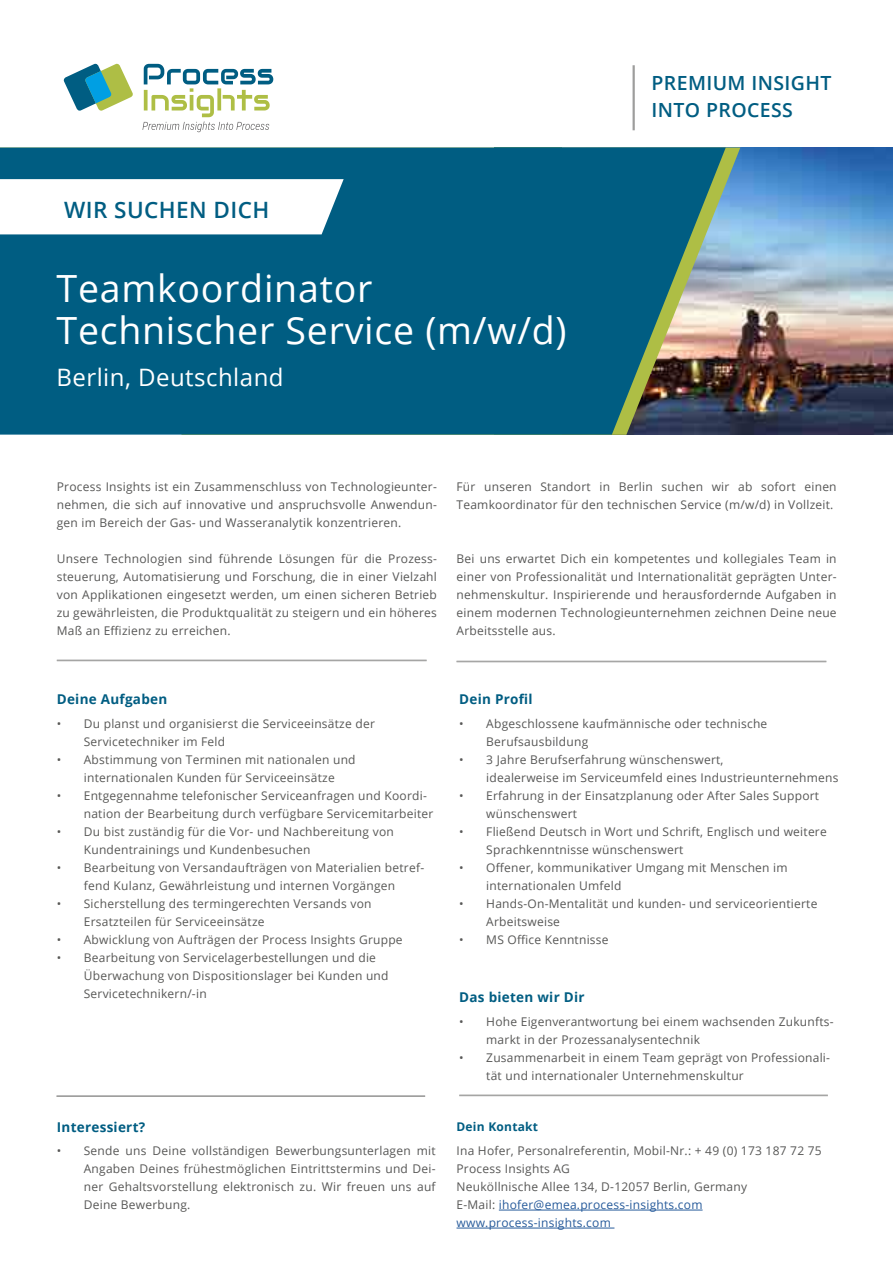
<style>
.page{position:relative;width:893px;height:1263px;background:#fff}
.page>*{position:absolute;margin:0;border:0;box-sizing:border-box;transform-origin:0 0}
.t1{font:37.5px/42px "Open Sans";letter-spacing:.02em;color:#fff}
.t2{font:24px "Open Sans";letter-spacing:.02em;color:#fff}
.t3{font:600 22.5px "Open Sans";letter-spacing:.02em;color:#005d82}
.t4{font:italic 21.75px "Open Sans";color:#fff}
.t5{font:600 19.5px/27px "Open Sans";letter-spacing:.02em;color:#005d82}
.t6{font:700 13.5px "Open Sans";letter-spacing:.02em;color:#005d82}
.t7{font:12px/18px "Open Sans";letter-spacing:.02em;color:#575756}
.t8{font:12px/18px "Open Sans";letter-spacing:.02em;color:#585856}
.t9{font:700 12px "Open Sans";letter-spacing:.02em;color:#005d82}
.s1{color:#575756}
.s2{color:#275b9b}
</style>
<div class="page">
<img style="left:741px;top:148px;width:152px;height:287px">
<img style="left:726px;top:148px;width:15px;height:287px">
<svg style="left:0;top:148px;width:726px;height:287px;background:#0c6180"></svg>
<svg style="left:0;top:179px;width:344px;height:55px"></svg>
<svg style="left:63px;top:63px;width:70px;height:48px"></svg>
<svg style="left:142px;top:64px;width:131px;height:68px"></svg>
<hr style="left:633px;top:65px;width:2px;height:65px;background:#9d9d9c">
<hr style="left:57px;top:660px;width:370px;height:1px;background:#9d9d9c">
<hr style="left:456px;top:661px;width:370px;height:1px;background:#9d9d9c">
<hr style="left:499px;top:1210px;width:204px;height:1px;background:#275b9b">
<hr style="left:456px;top:1228px;width:158px;height:1px;background:#275b9b">
<hr style="left:57px;top:1095px;width:368px;height:1px;background:#9d9d9c">
<hr style="left:57px;top:1096px;width:368px;height:1px;background:#9d9d9c">
<hr style="left:459px;top:1095px;width:369px;height:1px;background:#9d9d9c">
<h3 class="t3" style="left:64px;top:195px;width:207px">WIR SUCHEN DICH</h3>
<h3 class="t4" style="left:66px;top:260px;width:281px">Europe | Middle East | Africa</h3>
<h1 class="t1" style="left:57px;top:266px;width:512px">Teamkoordinator<br>Technischer Service (m/w/d)</h1>
<h2 class="t2" style="left:57px;top:361px;width:229px">Berlin, Deutschland</h2>
<h3 class="t5" style="left:651px;top:69px;width:182px">PREMIUM INSIGHT<br>INTO PROCESS</h3>
<p class="t7" style="left:57px;top:477px;width:382px;text-align:justify">Process Insights ist ein Zusammenschluss von Technologieunter&shy;nehmen, die sich auf innovative und anspruchsvolle Anwendun&shy;gen im Bereich der Gas- und Wasseranalytik konzentrieren.</p>
<p class="t7" style="left:57px;top:549px;width:382px;text-align:justify">Unsere Technologien sind führende Lösungen für die Prozess&shy;steuerung, Automatisierung und Forschung, die in einer Vielzahl von Applikationen eingesetzt werden, um einen sicheren Betrieb zu gewährleisten, die Produktqualität zu steigern und ein höheres Maß an Effizienz zu erreichen.</p>
<p class="t7" style="left:456px;top:477px;width:382px">Für unseren Standort in Berlin suchen wir ab sofort einen<br>Teamkoordinator für den technischen Service (m/w/d) in Vollzeit.</p>
<p class="t7" style="left:456px;top:549px;width:382px;text-align:justify">Bei uns erwartet Dich ein kompetentes und kollegiales Team in einer von Professionalität und Internationalität geprägten Unter&shy;nehmenskultur. Inspirierende und herausfordernde Aufgaben in einem modernen Technologieunternehmen zeichnen Deine neue Arbeitsstelle aus.</p>
<p class="t6" style="left:57px;top:689px;width:112px">Deine Aufgaben</p>
<p class="t8" style="left:84px;top:714px;width:293px;text-indent:-27px">• Du planst und organisierst die Serviceeinsätze der<br>Servicetechniker im Feld</p>
<p class="t8" style="left:57px;top:750px;width:300px;text-align:center">• Abstimmung von Terminen mit nationalen und internationalen Kunden für Serviceeinsätze</p>
<p class="t8" style="left:84px;top:786px;width:351px;text-indent:-27px">• Entgegennahme telefonischer Serviceanfragen und Koordi&shy;nation der Bearbeitung durch verfügbare Servicemitarbeiter</p>
<p class="t8" style="left:84px;top:822px;width:312px;text-indent:-27px">• Du bist zuständig für die Vor- und Nachbereitung von<br>Kundentrainings und Kundenbesuchen</p>
<p class="t8" style="left:57px;top:858px;width:369px;text-align:center">• Bearbeitung von Versandaufträgen von Materialien betref&shy;fend Kulanz, Gewährleistung und internen Vorgängen</p>
<p class="t8" style="left:84px;top:894px;width:289px;text-indent:-27px">• Sicherstellung des termingerechten Versands von<br>Ersatzteilen für Serviceeinsätze</p>
<p class="t8" style="left:57px;top:930px;width:347px">• Abwicklung von Aufträgen der Process Insights Gruppe</p>
<p class="t8" style="left:84px;top:948px;width:306px;text-indent:-27px">• Bearbeitung von Servicelagerbestellungen und die<br>Überwachung von Dispositionslager bei Kunden <span class="s1">und<br>Servicetechnikern/-in</span></p>
<p class="t6" style="left:57px;top:1118px;width:90px">Interessiert?</p>
<p class="t7" style="left:84px;top:1141px;width:353px;text-align:justify;text-indent:-27px">• Sende uns Deine vollständigen Bewerbungsunterlagen mit Angaben Deines frühestmöglichen Eintrittstermins und Dei&shy;ner Gehaltsvorstellung elektronisch zu. Wir freuen uns auf Deine Bewerbung.</p>
<p class="t6" style="left:459px;top:689px;width:75px">Dein Profil</p>
<p class="t7" style="left:486px;top:714px;width:283px;text-indent:-27px">• Abgeschlossene kaufmännische oder technische<br>Berufsausbildung</p>
<p class="t7" style="left:486px;top:750px;width:354px;text-indent:-27px">• 3 Jahre Berufserfahrung wünschenswert,<br>idealerweise im Serviceumfeld eines Industrieunternehmens</p>
<p class="t7" style="left:486px;top:786px;width:334px;text-indent:-27px">• Erfahrung in der Einsatzplanung oder After Sales Support wünschenswert</p>
<p class="t7" style="left:486px;top:822px;width:342px;text-indent:-27px">• Fließend Deutsch in Wort und Schrift, Englisch und weitere<br>Sprachkenntnisse wünschenswert</p>
<p class="t7" style="left:486px;top:858px;width:303px;text-indent:-27px">• Offener, kommunikativer Umgang mit Menschen im internationalen Umfeld</p>
<p class="t7" style="left:486px;top:894px;width:333px;text-indent:-27px">• Hands-On-Mentalität und kunden- und serviceorientierte<br>Arbeitsweise</p>
<p class="t7" style="left:459px;top:930px;width:151px">• MS Office Kenntnisse</p>
<p class="t6" style="left:459px;top:987px;width:127px">Das bieten wir Dir</p>
<p class="t7" style="left:486px;top:1012px;width:349px;text-indent:-27px">• Hohe Eigenverantwortung bei einem wachsenden Zukunfts&shy;markt in der Prozessanalysentechnik</p>
<p class="t7" style="left:486px;top:1048px;width:345px;text-indent:-27px">• Zusammenarbeit in einem Team geprägt von Professionali&shy;tät und internationaler Unternehmenskultur</p>
<p class="t9" style="left:456px;top:1118px;width:83px">Dein Kontakt</p>
<p class="t7" style="left:456px;top:1141px;width:367px">Ina Hofer, Personalreferentin, Mobil-Nr.: + 49 (0) 173 187 72 75<br>Process Insights AG<br>Neuköllnische Allee 134, D-12057 Berlin, Germany<br>E-Mail: <span class="s2">ihofer@emea.process-insights.com www.process-insights.com</span></p>
</div>
